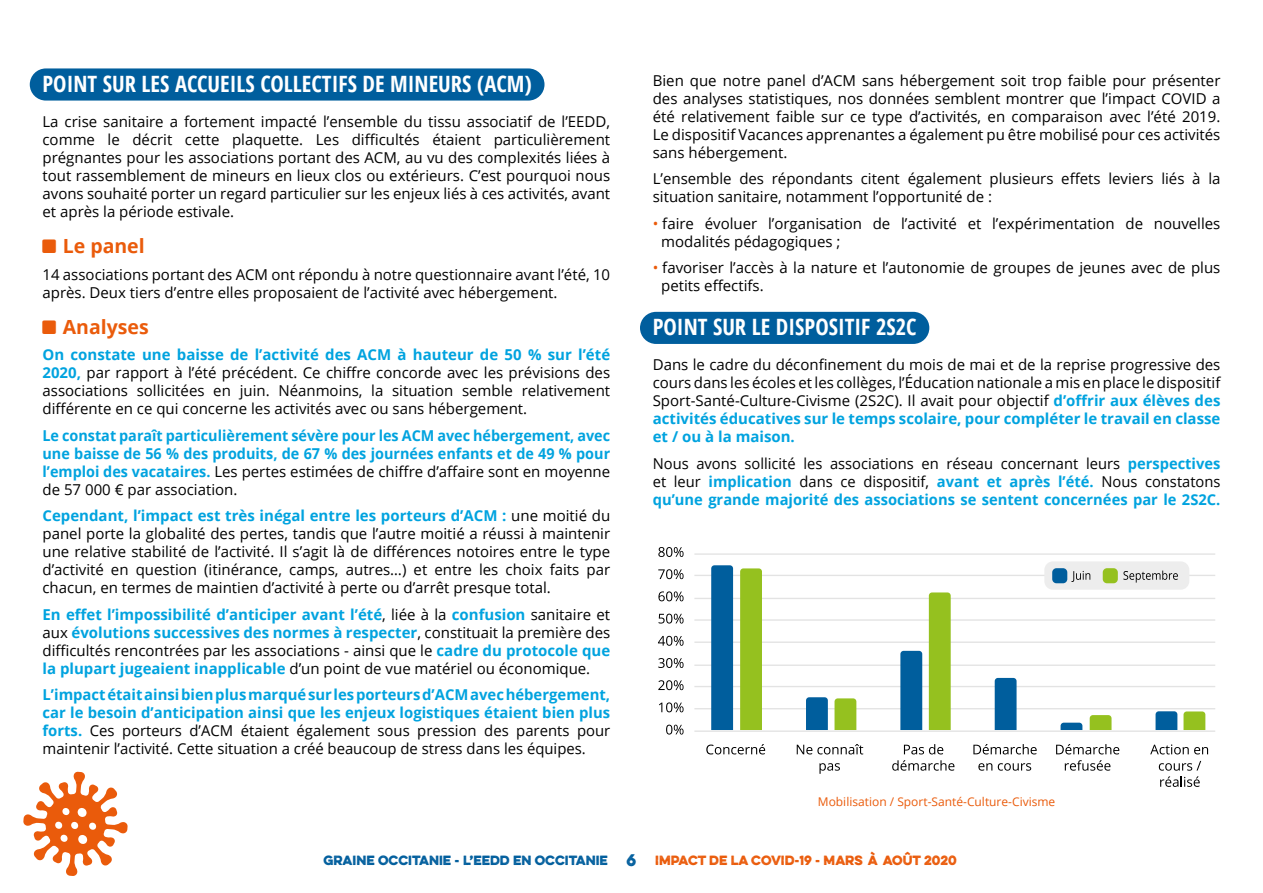
<style>
.page{position:relative;width:1263px;height:893px;background:#fff}
.page>*{position:absolute;margin:0;border:0;box-sizing:border-box;transform-origin:0 0}
.Sous-titres{font:700 condensed 22.5px "Open Sans";color:#fff}
.t1{font:700 19.5px "Open Sans";color:#ea5b0b}
.t2{font:15px/18px "Open Sans";color:#000;text-align:justify}
.t3{font:700 15px/18px "Open Sans";color:#00a3df;text-align:justify}
.t4{font:700 15px/18px "Open Sans";color:#00a3df;text-align:justify;scale:.96 1}
.t5{font:700 15px "Eveleth Dot";color:#005e9d}
.Texte_courant{font:12px "Open Sans";color:#ea5b0b}
.t6{font:700 12px "Eveleth Dot";color:#005e9d}
.t7{font:700 12px "Eveleth Dot";color:#ea5b0b}
.s1{font-family:"Web Hosting Hub Glyphs";font-weight:400;font-size:13.5px}
.s2{font-weight:700;color:#00a3df}
.s3{font-weight:400;color:#000}
.s4{color:#ea5b0b}
</style>
<div class="page">
<div style="left:30px;top:68px;width:514px;height:33px;background:#005e9d;border-radius:16px"></div>
<div style="left:640px;top:312px;width:289px;height:32px;background:#005e9d;border-radius:16px"></div>
<svg style="left:23px;top:772px;width:105px;height:104px"></svg>
<hr style="left:694px;top:708px;width:521px;height:1px;background:#e3e3e3">
<hr style="left:694px;top:686px;width:521px;height:1px;background:#e3e3e3">
<hr style="left:694px;top:664px;width:521px;height:2px;background:#e3e3e3">
<hr style="left:694px;top:641px;width:521px;height:2px;background:#e3e3e3">
<hr style="left:694px;top:619px;width:521px;height:2px;background:#e3e3e3">
<hr style="left:694px;top:598px;width:521px;height:1px;background:#e3e3e3">
<hr style="left:694px;top:575px;width:521px;height:1px;background:#e3e3e3">
<hr style="left:694px;top:553px;width:521px;height:2px;background:#e3e3e3">
<svg style="left:706px;top:744px;width:59px;height:10px"></svg>
<svg style="left:904px;top:744px;width:39px;height:10px"></svg>
<svg style="left:892px;top:760px;width:62px;height:11px"></svg>
<svg style="left:973px;top:744px;width:64px;height:10px"></svg>
<svg style="left:978px;top:763px;width:14px;height:8px"></svg>
<svg style="left:998px;top:763px;width:33px;height:8px"></svg>
<svg style="left:1056px;top:744px;width:63px;height:10px"></svg>
<svg style="left:1065px;top:760px;width:45px;height:11px"></svg>
<svg style="left:1150px;top:744px;width:58px;height:10px"></svg>
<svg style="left:1159px;top:761px;width:42px;height:26px"></svg>
<div style="left:740px;top:568px;width:22px;height:162px;background:#95c11f"></div>
<div style="left:711px;top:565px;width:22px;height:165px;background:#005e9d"></div>
<svg style="left:834px;top:698px;width:22px;height:32px"></svg>
<svg style="left:806px;top:697px;width:22px;height:33px"></svg>
<div style="left:929px;top:592px;width:22px;height:138px;background:#95c11f"></div>
<div style="left:900px;top:651px;width:22px;height:79px;background:#005e9d"></div>
<svg style="left:995px;top:678px;width:21px;height:52px"></svg>
<svg style="left:1090px;top:715px;width:21px;height:15px"></svg>
<svg style="left:1060px;top:723px;width:22px;height:7px"></svg>
<svg style="left:1183px;top:711px;width:22px;height:19px"></svg>
<svg style="left:1155px;top:711px;width:22px;height:19px"></svg>
<hr style="left:694px;top:730px;width:521px;height:2px;background:#e3e3e3">
<svg style="left:658px;top:547px;width:25px;height:10px"></svg>
<svg style="left:658px;top:569px;width:25px;height:10px"></svg>
<svg style="left:658px;top:591px;width:25px;height:10px"></svg>
<svg style="left:658px;top:614px;width:25px;height:10px"></svg>
<svg style="left:658px;top:636px;width:25px;height:10px"></svg>
<svg style="left:658px;top:658px;width:25px;height:10px"></svg>
<svg style="left:658px;top:680px;width:25px;height:10px"></svg>
<svg style="left:659px;top:702px;width:24px;height:10px"></svg>
<svg style="left:666px;top:725px;width:17px;height:10px"></svg>
<div style="left:1044px;top:561px;width:145px;height:29px;background:#ededed;border-radius:9px"></div>
<div style="left:1052px;top:568px;width:15px;height:15px;background:#005e9d;border-radius:4px"></div>
<div style="left:1103px;top:568px;width:15px;height:15px;background:#95c11f;border-radius:4px"></div>
<svg style="left:1071px;top:571px;width:19px;height:11px"></svg>
<svg style="left:1123px;top:571px;width:55px;height:12px"></svg>
<svg style="left:797px;top:744px;width:66px;height:10px"></svg>
<svg style="left:819px;top:763px;width:21px;height:11px"></svg>
<p class="Sous-titres" style="left:43px;top:68px;width:491px">POINT SUR LES ACCUEILS COLLECTIFS DE MINEURS (ACM)</p>
<p class="t2" style="left:43px;top:112px;width:569px">La crise sanitaire a fortement impacté l’ensemble du tissu associatif de l’EEDD, comme le décrit cette plaquette. Les difficultés étaient particulièrement prégnantes pour les associations portant des ACM, au vu des complexités liées à tout rassemblement de mineurs en lieux clos ou extérieurs. C’est pourquoi nous avons souhaité porter un regard particulier sur les enjeux liés à ces activités, avant et après la période estivale.</p>
<p class="t1" style="left:43px;top:232px;width:104px"><span class="s1">STOP</span> Le panel</p>
<p class="t2" style="left:43px;top:265px;width:569px">14 associations portant des ACM ont répondu à notre questionnaire avant l’été, 10 après. Deux tiers d’entre elles proposaient de l’activité avec hébergement.</p>
<p class="t1" style="left:43px;top:313px;width:108px"><span class="s1">STOP</span> Analyses</p>
<p class="t2" style="left:43px;top:346px;width:569px"><span class="s2">On constate une baisse de l’activité des ACM à hauteur de 50 % sur l’été 2020,</span> par rapport à l’été précédent. Ce chiffre concorde avec les prévisions des associations sollicitées en juin. Néanmoins, la situation semble relativement différente en ce qui concerne les activités avec ou sans hébergement.</p>
<p class="t4" style="left:43px;top:426px;width:593px">Le constat paraît particulièrement sévère pour les ACM avec hébergement, avec une baisse de 56 % des produits, de 67 % des journées enfants et de 49 % pour l’emploi des vacataires. <span class="s3">Les pertes estimées de chiffre d’affaire sont en moyenne de 57 000 € par association.</span></p>
<p class="t2" style="left:43px;top:507px;width:569px"><span class="s2">Cependant, l’impact est très inégal entre les porteurs d’ACM :</span> une moitié du panel porte la globalité des pertes, tandis que l’autre moitié a réussi à maintenir une relative stabilité de l’activité. Il s’agit là de différences notoires entre le type d’activité en question (itinérance, camps, autres…) et entre les choix faits par chacun, en termes de maintien d’activité à perte ou d’arrêt presque total.</p>
<p class="t3" style="left:43px;top:605px;width:569px">En effet l’impossibilité d’anticiper avant l’été<span class="s3">, liée à la</span> confusion <span class="s3">sanitaire et aux</span> évolutions successives des normes à respecter<span class="s3">, constituait la première des difficultés rencontrées par les associations - ainsi que le</span> cadre du protocole que la plupart jugeaient inapplicable <span class="s3">d’un point de vue matériel ou économique.</span></p>
<p class="t3" style="left:43px;top:686px;width:569px">L’impact était ainsi bien plus marqué sur les porteurs d’ACM avec hébergement, car le besoin d’anticipation ainsi que les enjeux logistiques étaient bien plus forts. <span class="s3">Ces porteurs d’ACM étaient également sous pression des parents pour maintenir l’activité. Cette situation a créé beaucoup de stress dans les équipes.</span></p>
<p class="t2" style="left:653px;top:71px;width:569px">Bien que notre panel d’ACM sans hébergement soit trop faible pour présenter des analyses statistiques, nos données semblent montrer que l’impact COVID a été relativement faible sur ce type d’activités, en comparaison avec l’été 2019.<br>Le dispositif Vacances apprenantes a également pu être mobilisé pour ces activités sans hébergement.</p>
<p class="t2" style="left:653px;top:170px;width:569px">L’ensemble des répondants citent également plusieurs effets leviers liés à la situation sanitaire, notamment l’opportunité de :</p>
<p class="t2" style="left:661px;top:214px;width:561px;text-indent:-9px"><span class="s4">•</span> faire évoluer l’organisation de l’activité et l’expérimentation de nouvelles modalités pédagogiques ;</p>
<p class="t2" style="left:661px;top:259px;width:561px;text-indent:-9px"><span class="s4">•</span> favoriser l’accès à la nature et l’autonomie de groupes de jeunes avec de plus petits effectifs.</p>
<p class="Sous-titres" style="left:653px;top:312px;width:265px">POINT SUR LE DISPOSITIF 2S2C</p>
<p class="t2" style="left:653px;top:356px;width:569px">Dans le cadre du déconfinement du mois de mai et de la reprise progressive des cours dans les écoles et les collèges, l’Éducation nationale a mis en place le dispositif Sport-Santé-Culture-Civisme (2S2C). Il avait pour objectif <span class="s2">d’offrir aux élèves des activités éducatives sur le temps scolaire, pour compléter le travail en classe et / ou à la maison.</span></p>
<p class="t3" style="left:653px;top:454px;width:569px"><span class="s3">Nous avons sollicité les associations en réseau concernant leurs</span> perspectives <span class="s3">et leur</span> implication <span class="s3">dans ce dispositif,</span> avant et après l’été. <span class="s3">Nous constatons </span>qu’une grande majorité des associations se sentent concernées par le 2S2C.</p>
<p class="Texte_courant" style="left:818px;top:794px;width:239px">Mobilisation / Sport-Santé-Culture-Civisme</p>
<p class="t6" style="left:324px;top:851px;width:286px">GRAINE OCCITANIE - L’EEDD EN OCCITANIE</p>
<p class="t5" style="left:627px;top:848px;width:11px">6</p>
<p class="t7" style="left:655px;top:851px;width:303px">IMPACT DE LA COVID-19 - MARS À AOÛT 2020</p>
</div>
